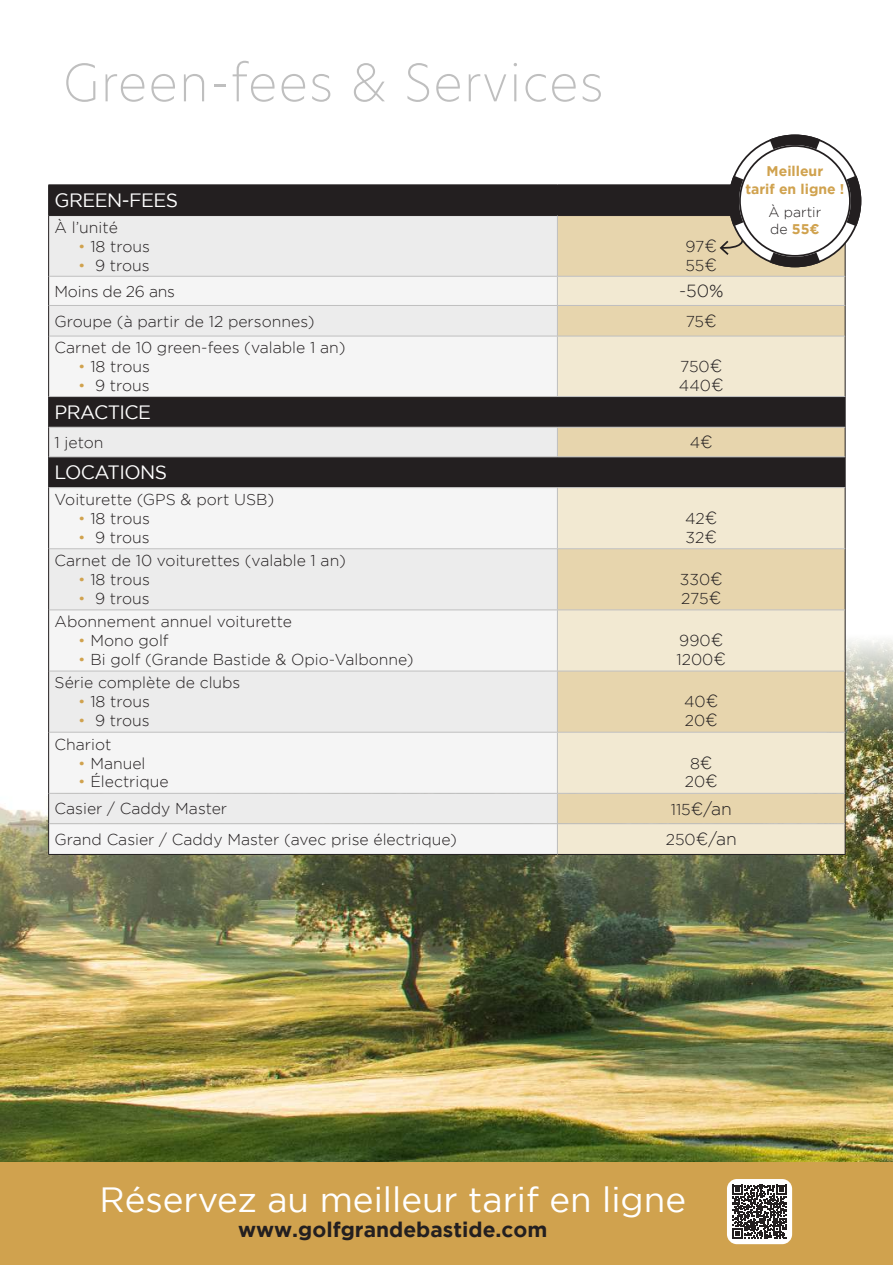
<style>
.page{position:relative;width:893px;height:1265px;background:#fff}
.page>*{position:absolute;margin:0;border:0;box-sizing:border-box;transform-origin:0 0}
.t1{font:200 50.75px "New Hero";letter-spacing:.025em;color:#bfbfbf}
.t2{font:35px "Gotham";color:#fff}
.t3{font:700 21px "Gotham";color:#231f20}
.t4{font:19.25px "Gotham";letter-spacing:-.03em;color:#fff}
.t5{font:300 17.5px "Gotham";color:#231f20}
.t6{font:300 15.75px/18.9px "Gotham";color:#231f20}
.t7{font:300 15.75px "Gotham";letter-spacing:-.02em;color:#231f20}
.t8{font:700 14px/17.5px "Gotham";color:#d0a24e;text-align:center}
.t9{font:300 14px/17.5px "Gotham";color:#231f20}
.s1{color:#d0a24e}
.s2{font-size:17.5px}
.s3{font-size:15.75px}
.s4{font-weight:700;color:#d0a24e}
</style>
<div class="page">
<img style="left:0;top:916px;width:893px;height:247px">
<img style="left:0;top:184px;width:893px;height:732px">
<div style="left:49px;top:186px;width:669px;height:29px;background:#231f20"></div>
<div style="left:49px;top:216px;width:508px;height:60px;background:#ececec"></div>
<div style="left:558px;top:216px;width:160px;height:60px;background:#e7d5ad"></div>
<svg style="left:49px;top:277px;width:508px;height:577px;fill:#f5f5f5"></svg>
<svg style="left:557px;top:277px;width:288px;height:577px;background:#d7cbb0"></svg>
<hr style="left:48px;top:185px;width:509px;height:1px;background:#231f20">
<hr style="left:48px;top:185px;width:1px;height:30px;background:#231f20">
<hr style="left:557px;top:185px;width:288px;height:1px;background:#231f20">
<hr style="left:48px;top:215px;width:509px;height:1px;background:#231f20">
<hr style="left:48px;top:216px;width:1px;height:60px;background:#231f20">
<hr style="left:557px;top:215px;width:288px;height:1px;background:#231f20">
<svg style="left:48px;top:276px;width:1px;height:29px"></svg>
<hr style="left:48px;top:305px;width:1px;height:31px;background:#231f20">
<hr style="left:845px;top:305px;width:1px;height:31px;background:#231f20">
<hr style="left:48px;top:336px;width:1px;height:61px;background:#231f20">
<hr style="left:845px;top:336px;width:1px;height:61px;background:#231f20">
<hr style="left:48px;top:397px;width:1px;height:30px;background:#231f20">
<hr style="left:845px;top:397px;width:1px;height:30px;background:#231f20">
<hr style="left:48px;top:427px;width:1px;height:30px;background:#231f20">
<hr style="left:845px;top:427px;width:1px;height:30px;background:#231f20">
<hr style="left:48px;top:457px;width:1px;height:31px;background:#231f20">
<hr style="left:845px;top:457px;width:1px;height:31px;background:#231f20">
<hr style="left:48px;top:488px;width:1px;height:61px;background:#231f20">
<hr style="left:845px;top:488px;width:1px;height:61px;background:#231f20">
<hr style="left:48px;top:549px;width:1px;height:61px;background:#231f20">
<hr style="left:845px;top:549px;width:1px;height:61px;background:#231f20">
<hr style="left:48px;top:610px;width:1px;height:61px;background:#231f20">
<hr style="left:845px;top:610px;width:1px;height:61px;background:#231f20">
<hr style="left:48px;top:671px;width:1px;height:61px;background:#231f20">
<hr style="left:845px;top:671px;width:1px;height:61px;background:#231f20">
<hr style="left:48px;top:732px;width:1px;height:61px;background:#231f20">
<hr style="left:845px;top:732px;width:1px;height:61px;background:#231f20">
<hr style="left:48px;top:793px;width:1px;height:31px;background:#231f20">
<hr style="left:845px;top:793px;width:1px;height:31px;background:#231f20">
<hr style="left:48px;top:824px;width:1px;height:30px;background:#231f20">
<hr style="left:845px;top:824px;width:1px;height:30px;background:#231f20">
<hr style="left:48px;top:854px;width:509px;height:1px;background:#231f20">
<hr style="left:557px;top:854px;width:288px;height:1px;background:#231f20">
<hr style="left:557px;top:216px;width:1px;height:60px;background:#bfbfbf">
<hr style="left:49px;top:823px;width:508px;height:1px;background:#bfbfbf">
<hr style="left:557px;top:823px;width:288px;height:1px;background:#bfbfbf">
<hr style="left:557px;top:824px;width:1px;height:30px;background:#bfbfbf">
<hr style="left:49px;top:276px;width:508px;height:1px;background:#bfbfbf">
<hr style="left:557px;top:276px;width:288px;height:1px;background:#bfbfbf">
<svg style="left:557px;top:277px;width:1px;height:28px"></svg>
<hr style="left:49px;top:305px;width:508px;height:1px;background:#bfbfbf">
<hr style="left:557px;top:305px;width:288px;height:1px;background:#bfbfbf">
<hr style="left:557px;top:306px;width:1px;height:30px;background:#bfbfbf">
<hr style="left:49px;top:336px;width:508px;height:1px;background:#bfbfbf">
<hr style="left:557px;top:336px;width:288px;height:1px;background:#bfbfbf">
<hr style="left:557px;top:336px;width:1px;height:60px;background:#bfbfbf">
<hr style="left:49px;top:396px;width:508px;height:1px;background:#bfbfbf">
<hr style="left:557px;top:396px;width:288px;height:1px;background:#bfbfbf">
<hr style="left:49px;top:427px;width:508px;height:1px;background:#bfbfbf">
<hr style="left:557px;top:427px;width:288px;height:1px;background:#bfbfbf">
<hr style="left:557px;top:427px;width:1px;height:30px;background:#bfbfbf">
<hr style="left:49px;top:457px;width:508px;height:1px;background:#bfbfbf">
<hr style="left:557px;top:457px;width:288px;height:1px;background:#bfbfbf">
<hr style="left:49px;top:487px;width:508px;height:1px;background:#bfbfbf">
<hr style="left:557px;top:487px;width:288px;height:1px;background:#bfbfbf">
<hr style="left:557px;top:488px;width:1px;height:60px;background:#bfbfbf">
<hr style="left:49px;top:548px;width:508px;height:1px;background:#bfbfbf">
<hr style="left:557px;top:548px;width:288px;height:1px;background:#bfbfbf">
<hr style="left:557px;top:549px;width:1px;height:61px;background:#bfbfbf">
<hr style="left:49px;top:610px;width:508px;height:1px;background:#bfbfbf">
<hr style="left:557px;top:610px;width:288px;height:1px;background:#bfbfbf">
<hr style="left:557px;top:610px;width:1px;height:61px;background:#bfbfbf">
<hr style="left:49px;top:671px;width:508px;height:1px;background:#bfbfbf">
<hr style="left:557px;top:671px;width:288px;height:1px;background:#bfbfbf">
<hr style="left:557px;top:671px;width:1px;height:61px;background:#bfbfbf">
<hr style="left:49px;top:732px;width:508px;height:1px;background:#bfbfbf">
<hr style="left:557px;top:732px;width:288px;height:1px;background:#bfbfbf">
<hr style="left:557px;top:732px;width:1px;height:61px;background:#bfbfbf">
<hr style="left:49px;top:793px;width:508px;height:1px;background:#bfbfbf">
<hr style="left:557px;top:793px;width:288px;height:1px;background:#bfbfbf">
<svg style="left:557px;top:794px;width:1px;height:29px"></svg>
<div style="left:0;top:1163px;width:893px;height:102px;background:#d0a24e"></div>
<div style="left:727px;top:1179px;width:65px;height:65px;background:#fff;border-radius:10px"></div>
<svg style="left:733px;top:1185px;width:53px;height:53px"></svg>
<svg style="left:718px;top:134px;width:149px;height:171px"></svg>
<div style="left:740px;top:146px;width:110px;height:110px;background:#fff;border-radius:50%"></div>
<div style="left:739px;top:145px;width:112px;height:112px;border:2px solid #231f20;border-radius:50%"></div>
<h1 class="t1" style="left:63px;top:48px;width:542px">Green-fees &amp; Services</h1>
<p class="t4" style="left:55px;top:190px;width:125px">GREEN-FEES</p>
<p class="t6" style="left:55px;top:218px;width:65px">À l’unité</p>
<p class="t6" style="left:78px;top:236px;width:73px"><span class="s1">•</span> 18 trous</p>
<p class="t6" style="left:78px;top:255px;width:73px"><span class="s1">•</span> 9 trous</p>
<p class="t6" style="left:685px;top:236px;width:33px">97<span class="s2">¤<br></span>55<span class="s2">¤</span></p>
<p class="t7" style="left:55px;top:282px;width:122px">Moins de 26 ans</p>
<p class="t5" style="left:679px;top:282px;width:46px">-50%</p>
<p class="t6" style="left:55px;top:311px;width:262px">Groupe (à partir de 12 personnes)</p>
<p class="t6" style="left:686px;top:312px;width:32px">75<span class="s2">¤</span></p>
<p class="t6" style="left:55px;top:338px;width:292px">Carnet de 10 green-fees (valable 1 an)</p>
<p class="t6" style="left:78px;top:357px;width:73px"><span class="s1">•</span> 18 trous</p>
<p class="t6" style="left:78px;top:376px;width:73px"><span class="s1">•</span> 9 trous</p>
<p class="t6" style="left:679px;top:357px;width:46px">750<span class="s2">¤<br></span>440<span class="s2">¤</span></p>
<p class="t4" style="left:55px;top:401px;width:98px">PRACTICE</p>
<p class="t6" style="left:55px;top:433px;width:50px">1 jeton</p>
<p class="t6" style="left:690px;top:433px;width:25px">4<span class="s2">¤</span></p>
<p class="t4" style="left:55px;top:462px;width:114px">LOCATIONS</p>
<p class="t6" style="left:55px;top:490px;width:221px">Voiturette (GPS &amp; port USB)</p>
<p class="t6" style="left:78px;top:509px;width:73px"><span class="s1">•</span> 18 trous</p>
<p class="t6" style="left:78px;top:528px;width:73px"><span class="s1">•</span> 9 trous</p>
<p class="t6" style="left:685px;top:509px;width:34px">42<span class="s2">¤<br></span>32<span class="s2">¤</span></p>
<p class="t6" style="left:55px;top:551px;width:293px">Carnet de 10 voiturettes (valable 1 an)</p>
<p class="t6" style="left:78px;top:570px;width:73px"><span class="s1">•</span> 18 trous</p>
<p class="t6" style="left:78px;top:589px;width:73px"><span class="s1">•</span> 9 trous</p>
<p class="t6" style="left:55px;top:612px;width:239px">Abonnement annuel voiturette</p>
<p class="t6" style="left:78px;top:631px;width:92px"><span class="s1">•</span> Mono golf</p>
<p class="t6" style="left:78px;top:650px;width:337px"><span class="s1">•</span> Bi golf (Grande Bastide &amp; Opio-Valbonne)</p>
<p class="t6" style="left:55px;top:673px;width:187px">Série complète de clubs</p>
<p class="t6" style="left:78px;top:692px;width:73px"><span class="s1">•</span> 18 trous</p>
<p class="t6" style="left:78px;top:711px;width:73px"><span class="s1">•</span> 9 trous</p>
<p class="t6" style="left:55px;top:734px;width:58px">Chariot</p>
<p class="t6" style="left:78px;top:753px;width:69px"><span class="s1">•</span> Manuel</p>
<p class="t6" style="left:78px;top:772px;width:92px"><span class="s1">•</span> Électrique</p>
<p class="t6" style="left:680px;top:570px;width:44px">330<span class="s2">¤<br></span>275<span class="s2">¤</span></p>
<p class="t6" style="left:676px;top:631px;width:51px">990<span class="s2">¤<br></span>1200<span class="s2">¤</span></p>
<p class="t6" style="left:684px;top:692px;width:36px">40<span class="s2">¤<br></span>20<span class="s2">¤</span></p>
<p class="t6" style="left:685px;top:753px;width:35px;text-align:center">8<span class="s2">¤<br></span>20<span class="s2">¤</span></p>
<p class="t6" style="left:55px;top:799px;width:174px">Casier / Caddy Master</p>
<p class="t5" style="left:671px;top:799px;width:63px"><span class="s3">115</span>¤/an</p>
<p class="t6" style="left:55px;top:830px;width:404px">Grand Casier / Caddy Master (avec prise électrique)</p>
<p class="t5" style="left:666px;top:830px;width:72px"><span class="s3">250</span>¤/an</p>
<p class="t8" style="left:745px;top:162px;width:101px">Meilleur<br>tarif en ligne !</p>
<p class="t9" style="left:768px;top:203px;width:54px">À partir de <span class="s4">55¤</span></p>
<h2 class="t2" style="left:99px;top:1180px;width:588px">Réservez au meilleur tarif en ligne</h2>
<h3 class="t3" style="left:238px;top:1217px;width:311px">www.golfgrandebastide.com</h3>
</div>
